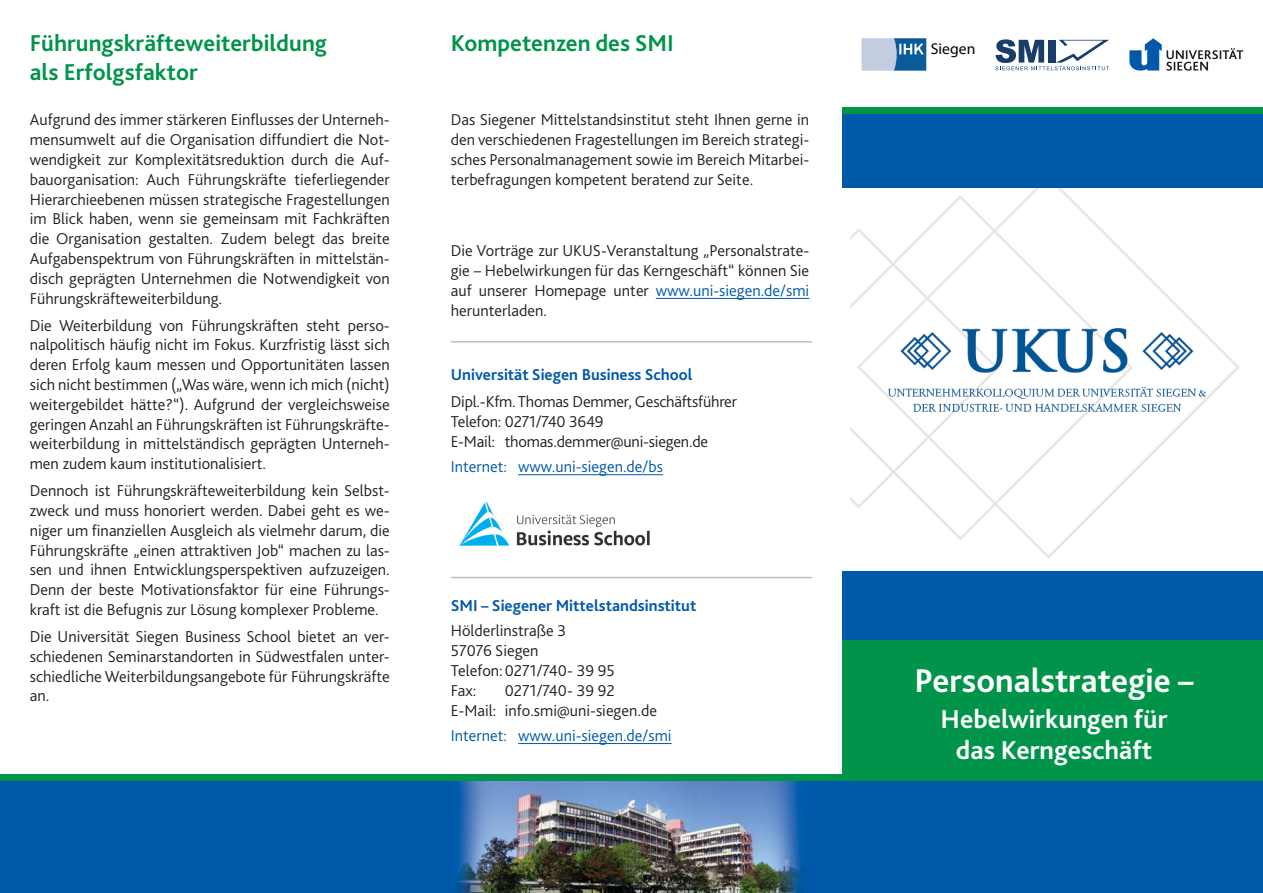
<style>
.page{position:relative;width:1263px;height:893px;background:#fff}
.page>*{position:absolute;margin:0;border:0;box-sizing:border-box;transform-origin:0 0}
.t1{font:700 34.5px "Bliss 2";color:#fff}
.t2{font:700 27px/31.5px "Bliss 2";color:#fff;text-align:center}
.t3{font:700 24px "Bliss 2";color:#00944a}
.t4{font:300 16.5px/19.8px "Bliss 2";color:#231f20;text-align:justify}
.t5{font:700 16.5px "Bliss 2";color:#0058a9}
.t6{font:300 16.5px "Bliss 2";color:#0058a9}
.t7{font:15.75px "Rotis Semi Sans OV WCUJGB";color:#000001}
.s1{color:#0058a9}
</style>
<div class="page">
<img style="left:850px;top:188px;width:390px;height:371px">
<div style="left:842px;top:113px;width:421px;height:75px;background:#0058a9"></div>
<div style="left:842px;top:571px;width:421px;height:322px;background:#0058a9"></div>
<div style="left:842px;top:108px;width:421px;height:6px;background:#00944a"></div>
<svg style="left:861px;top:38px;width:65px;height:33px;background:#7fa3c7"></svg>
<svg style="left:995px;top:39px;width:114px;height:31px"></svg>
<svg style="left:1129px;top:38px;width:114px;height:33px"></svg>
<hr style="left:518px;top:474px;width:145px;height:1px;background:#0058a9">
<hr style="left:518px;top:743px;width:154px;height:1px;background:#0058a9">
<hr style="left:451px;top:341px;width:360px;height:2px;background:#bcbec0">
<hr style="left:451px;top:577px;width:360px;height:1px;background:#bcbec0">
<div style="left:0;top:779px;width:1263px;height:114px;background:#0058a9"></div>
<img style="left:448px;top:780px;width:366px;height:113px">
<div style="left:0;top:774px;width:1263px;height:6px;background:#00944a"></div>
<hr style="left:656px;top:298px;width:153px;height:1px;background:#0058a9">
<div style="left:842px;top:640px;width:421px;height:140px;background:#00944a"></div>
<img style="left:459px;top:501px;width:191px;height:45px">
<h3 class="t3" style="left:30px;top:28px;width:299px">Führungskräfteweiterbildung</h3>
<h3 class="t3" style="left:451px;top:28px;width:225px">Kompetenzen des SMI</h3>
<h3 class="t3" style="left:30px;top:57px;width:169px">als Erfolgsfaktor</h3>
<p class="t4" style="left:30px;top:110px;width:362px">Aufgrund des immer stärkeren Einflusses der Unterneh&shy;mensumwelt auf die Organisation diffundiert die Not&shy;wendigkeit zur Komplexitätsreduktion durch die Auf&shy;bauorganisation: Auch Führungskräfte tieferliegender Hierarchieebenen müssen strategische Fragestellungen im Blick haben, wenn sie gemeinsam mit Fachkräften die Organisation gestalten. Zudem belegt das breite Aufgabenspektrum von Führungskräften in mittelstän&shy;disch geprägten Unternehmen die Notwendigkeit von Führungskräfteweiterbildung.</p>
<p class="t4" style="left:30px;top:315px;width:362px">Die Weiterbildung von Führungskräften steht perso&shy;nalpolitisch häufig nicht im Fokus. Kurzfristig lässt sich deren Erfolg kaum messen und Opportunitäten lassen sich nicht bestimmen („Was wäre, wenn ich mich (nicht) weitergebildet hätte?“). Aufgrund der vergleichsweise geringen Anzahl an Führungskräften ist Führungskräfte&shy;weiterbildung in mittelständisch geprägten Unterneh&shy;men zudem kaum institutionalisiert.</p>
<p class="t4" style="left:30px;top:480px;width:362px">Dennoch ist Führungskräfteweiterbildung kein Selbst&shy;zweck und muss honoriert werden. Dabei geht es we&shy;niger um finanziellen Ausgleich als vielmehr darum, die Führungskräfte „einen attraktiven Job“ machen zu las&shy;sen und ihnen Entwicklungsperspektiven aufzuzeigen.<br>Denn der beste Motivationsfaktor für eine Führungs&shy;kraft ist die Befugnis zur Lösung komplexer Probleme.</p>
<p class="t4" style="left:30px;top:626px;width:362px">Die Universität Siegen Business School bietet an ver&shy;schiedenen Seminarstandorten in Südwestfalen unter&shy;schiedliche Weiterbildungsangebote für Führungskräfte an.</p>
<p class="t4" style="left:451px;top:110px;width:360px">Das Siegener Mittelstandsinstitut steht Ihnen gerne in den verschiedenen Fragestellungen im Bereich strategi&shy;sches Personalmanagement sowie im Bereich Mitarbei&shy;terbefragungen kompetent beratend zur Seite.</p>
<p class="t4" style="left:451px;top:241px;width:360px">Die Vorträge zur UKUS-Veranstaltung „Personalstrate&shy;gie – Hebelwirkungen für das Kerngeschäft“ können Sie auf unserer Homepage unter <span class="s1">www.uni-siegen.de/smi </span>herunterladen.</p>
<p class="t5" style="left:451px;top:364px;width:243px">Universität Siegen Business School</p>
<p class="t4" style="left:451px;top:391px;width:288px;text-align:left">Dipl.-Kfm. Thomas Demmer, Geschäftsführer<br>Telefon: 0271/740 3649<br>E-Mail: thomas.demmer@uni-siegen.de</p>
<p class="t6" style="left:451px;top:456px;width:214px">Internet: www.uni-siegen.de/bs</p>
<p class="t5" style="left:451px;top:595px;width:247px">SMI – Siegener Mittelstandsinstitut</p>
<p class="t4" style="left:451px;top:620px;width:166px;text-align:left">Hölderlinstraße 3<br>57076 Siegen<br>Telefon: 0271/740- 39 95<br>Fax:</p>
<p class="t4" style="left:451px;top:680px;width:208px;text-indent:54px">0271/740- 39 92<br>E-Mail: info.smi@uni-siegen.de</p>
<p class="t6" style="left:451px;top:725px;width:222px">Internet: www.uni-siegen.de/smi</p>
<p class="t7" style="left:931px;top:39px;width:46px">Siegen</p>
<h1 class="t1" style="left:914px;top:659px;width:281px">Personalstrategie –</h1>
<h2 class="t2" style="left:941px;top:702px;width:228px">Hebelwirkungen für das Kerngeschäft</h2>
</div>
